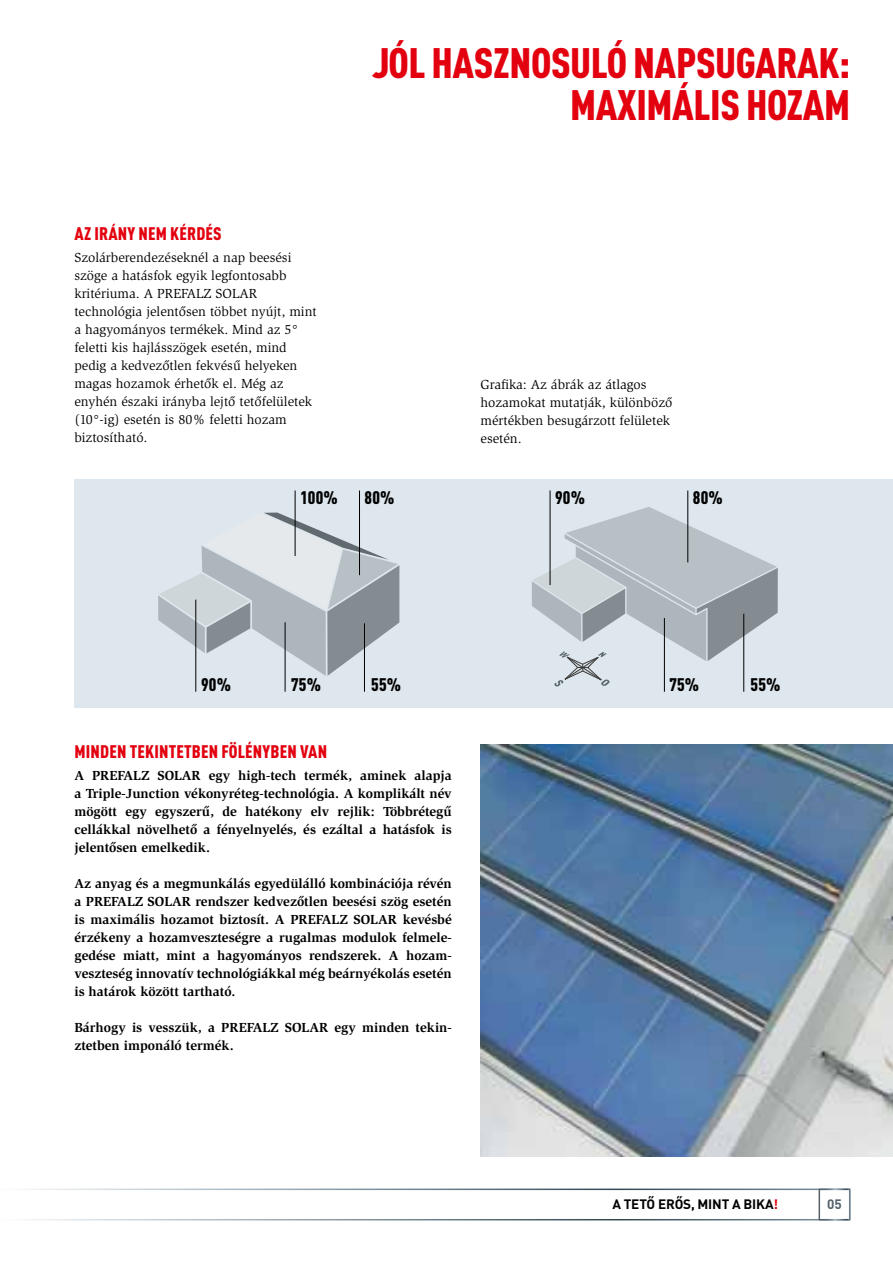
<style>
.page{position:relative;width:893px;height:1263px;background:#fff}
.page>*{position:absolute;margin:0;border:0;box-sizing:border-box;transform-origin:0 0}
.t1{font:900 condensed 42px/42px "DIN Pro";letter-spacing:-.01em;color:#e3000f}
.t2{font:900 condensed 18px "DIN Pro";letter-spacing:.01em;color:#e3000f}
.t3{font:900 condensed 18px "DIN Pro";letter-spacing:.01em;color:#000}
.t4{font:700 13.5px/18px "ITC Slimbach LTCE";color:#000;text-align:justify}
.t5{font:13.5px/18px "ITC Slimbach LTCE";color:#000}
.t6{font:700 13.5px "DIN Pro";letter-spacing:-.01em;color:#000}
.t7{font:700 13.5px "DIN Pro";color:#52616b}
.s1{color:#e3000f}
</style>
<div class="page">
<svg style="left:24px;top:1188px;width:795px;height:32px"></svg>
<div style="left:819px;top:1188px;width:31px;height:32px;border:2px solid #fff"></div>
<div style="left:74px;top:479px;width:819px;height:228px;background:#dee7ed"></div>
<img style="left:480px;top:744px;width:413px;height:413px">
<svg style="left:158px;top:512px;width:241px;height:164px"></svg>
<svg style="left:532px;top:507px;width:246px;height:179px"></svg>
<hr style="left:295px;top:490px;width:1px;height:66px;background:#000">
<hr style="left:550px;top:490px;width:1px;height:95px;background:#000">
<hr style="left:196px;top:600px;width:1px;height:92px;background:#000">
<hr style="left:285px;top:622px;width:1px;height:70px;background:#000">
<hr style="left:664px;top:618px;width:1px;height:74px;background:#000">
<hr style="left:364px;top:623px;width:1px;height:69px;background:#000">
<hr style="left:743px;top:614px;width:1px;height:78px;background:#000">
<hr style="left:359px;top:490px;width:1px;height:85px;background:#000">
<hr style="left:688px;top:490px;width:1px;height:72px;background:#000">
<h2 class="t2" style="left:74px;top:220px;width:131px">AZ IRÁNY NEM KÉRDÉS</h2>
<p class="t5" style="left:74px;top:249px;width:244px">Szolárberendezéseknél a nap beesési szöge a hatásfok egyik legfontosabb kritériuma. A PREFALZ SOLAR technológia jelentősen többet nyújt, mint a hagyományos termékek. Mind az 5° feletti kis hajlásszögek esetén, mind pedig a kedvezőtlen fekvésű helyeken magas hozamok érhetők el. Még az enyhén északi irányba lejtő tetőfelületek (10°-ig) esetén is 80% feletti hozam biztosítható.</p>
<h1 class="t1" style="left:570px;top:38px;width:282px;text-indent:-198px">JÓL HASZNOSULÓ NAPSUGARAK:<br>MAXIMÁLIS HOZAM</h1>
<p class="t5" style="left:480px;top:376px;width:193px">Grafika: Az ábrák az átlagos hozamokat mutatják, különböző mértékben besugárzott felületek esetén.</p>
<h2 class="t3" style="left:300px;top:484px;width:39px">100%</h2>
<h2 class="t3" style="left:555px;top:484px;width:31px">90%</h2>
<h2 class="t3" style="left:365px;top:484px;width:31px">80%</h2>
<h2 class="t3" style="left:693px;top:484px;width:31px">80%</h2>
<h2 class="t3" style="left:201px;top:671px;width:31px">90%</h2>
<h2 class="t3" style="left:291px;top:671px;width:31px">75%</h2>
<h2 class="t3" style="left:371px;top:671px;width:31px">55%</h2>
<h2 class="t3" style="left:669px;top:671px;width:31px">75%</h2>
<h2 class="t3" style="left:750px;top:671px;width:31px">55%</h2>
<h2 class="t2" style="left:74px;top:737px;width:21px">MINDEN</h2>
<h2 class="t2" style="left:130px;top:737px;width:9px">TEKINTET</h2>
<h2 class="t2" style="left:192px;top:737px;width:47px">BEN FÖLÉNY</h2>
<h2 class="t2" style="left:270px;top:737px;width:56px">BEN VAN</h2>
<p class="t4" style="left:74px;top:767px;width:379px">A PREFALZ SOLAR egy high-tech termék, aminek alapja a Triple-Junction vékonyréteg-technológia. A komplikált név mögött egy egyszerű, de hatékony elv rejlik: Többrétegű cellákkal növelhető a fényelnyelés, és ezáltal a hatásfok is jelentősen emelkedik.</p>
<p class="t4" style="left:74px;top:875px;width:379px">Az anyag és a megmunkálás egyedülálló kombinációja révén a PREFALZ SOLAR rendszer kedvezőtlen beesési szög esetén is maximális hozamot biztosít. A PREFALZ SOLAR kevésbé érzékeny a hozamveszteségre a rugalmas modulok felmele&shy;gedése miatt, mint a hagyományos rendszerek. A hozam&shy;veszteség innovatív technológiákkal még beárnyékolás esetén is határok között tartható.</p>
<p class="t4" style="left:74px;top:1019px;width:378px">Bárhogy is vesszük, a PREFALZ SOLAR egy minden tekin&shy;ztetben imponáló termék.</p>
<p class="t6" style="left:612px;top:1192px;width:167px">A TETŐ ERŐS, MINT A BIKA<span class="s1">!</span></p>
<p class="t7" style="left:827px;top:1192px;width:16px">05</p>
</div>
